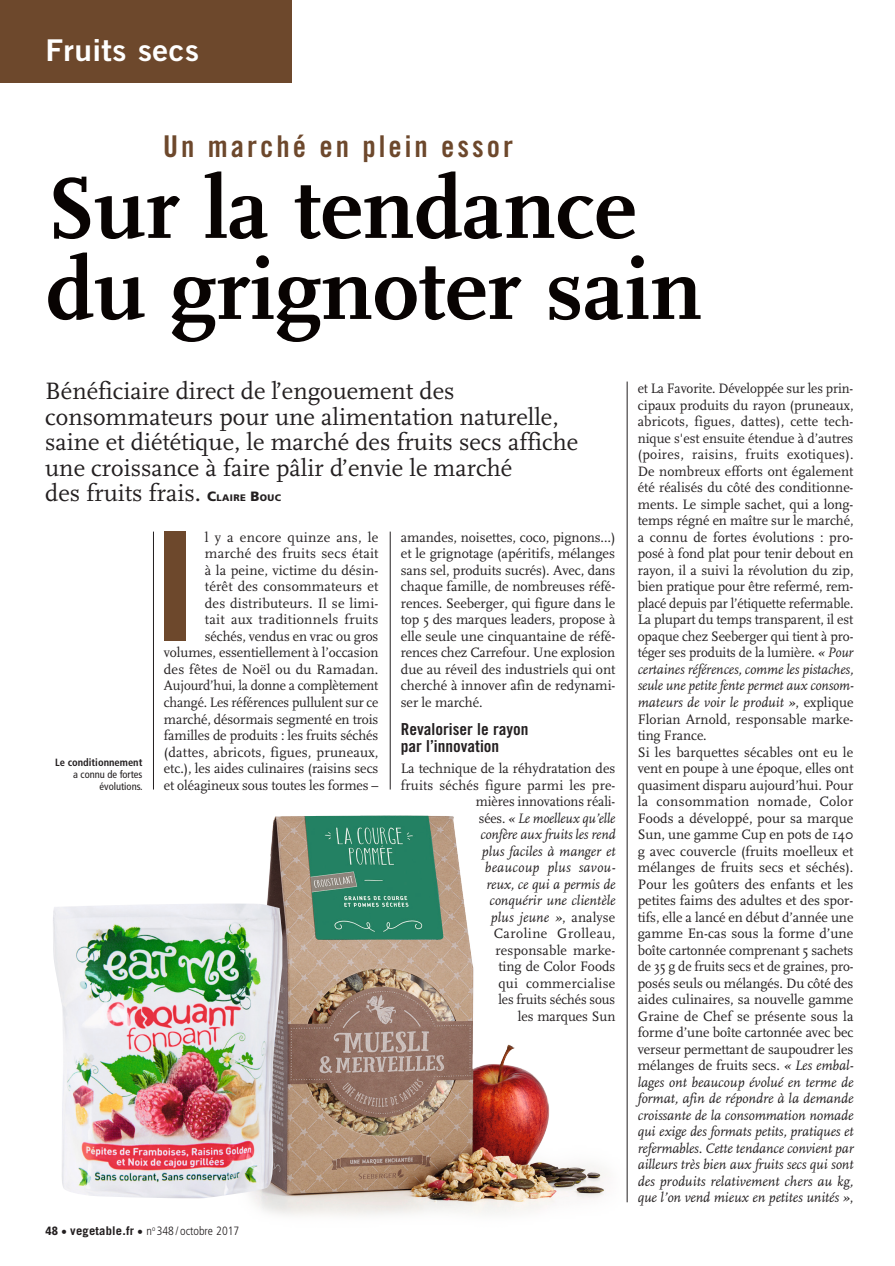
<style>
.page{position:relative;width:895px;height:1266px;background:#fff}
.page>*{position:absolute;margin:0;border:0;box-sizing:border-box;transform-origin:0 0}
.t1{font:700 151.35px "Trade Gothic LT Std";color:#6d482c;scale:1.05 1}
.t2{font:700 90px/81px "Scala";color:#080302}
.t3{font:30px "Trade Gothic LT Std Bd Cn 20";letter-spacing:.1em;color:#6d482c}
.t4{font:30px "Trade Gothic LT Std Bd 2";letter-spacing:.015em;color:#fff;scale:1.05 1}
.t5{font:24.75px/25.5px "Scala";color:#231f20}
.t6{font:16.5px/16.5px "Trade Gothic LT Std Bd Cn 20";color:#231f20;scale:1.05 1}
.t7{font:14.25px/16.5px "Scala";color:#231f20;scale:.95 1}
.t8{font:14.25px/16.5px "Scala";color:#231f20;text-align:right}
.t9{font:300 condensed 12px "Frutiger LT Std";color:#231f20}
.t10{font:condensed 10.5px/12px "Frutiger LT Std";color:#231f20;text-align:right}
.t11{font:700 condensed 10.5px "Frutiger LT Std";color:#231f20}
.s1{font-family:"Frutiger LT Std";font-weight:900;font-size:13.5px}
.s2{font-family:"Frutiger LT Std";font-weight:900;font-size:9.45px}
.s3{font-style:italic}
.s4{font-weight:900}
.s5{font-family:"Trade Gothic LT Std";font-weight:700;font-stretch:normal}
</style>
<div class="page">
<hr style="left:390px;top:531px;width:1px;height:258px;background:#231f20">
<img style="left:252px;top:783px;width:355px;height:433px">
<hr style="left:153px;top:531px;width:1px;height:258px;background:#231f20">
<hr style="left:627px;top:381px;width:1px;height:820px;background:#231f20">
<div style="left:0;top:0;width:292px;height:82px;background:#6d482c"></div>
<img style="left:53px;top:903px;width:229px;height:295px">
<h3 class="t4" style="left:45px;top:32px;width:148px">Fruits secs</h3>
<h3 class="t3" style="left:163px;top:128px;width:351px">Un marché en plein essor</h3>
<h2 class="t2" style="left:46px;top:169px;width:658px">Sur la tendance du grignoter sain</h2>
<h3 class="t5" style="left:45px;top:378px;width:534px">Bénéficiaire direct de l’engouement des consommateurs pour une alimentation naturelle, saine et diététique, le marché des fruits secs affiche une croissance à faire pâlir d’envie le marché<br>des fruits frais. <span class="s1">C</span><span class="s2">LAIRE</span> <span class="s1">B</span><span class="s2">OUC</span></h3>
<p class="t11" style="left:55px;top:755px;width:89px">Le conditionnement</p>
<p class="t10" style="left:73px;top:767px;width:71px">a connu de fortes évolutions.</p>
<p class="t8" style="left:164px;top:529px;width:216px">l y a encore quinze ans, le marché des fruits secs était<br>à la peine, victime du désin-<br>térêt des consommateurs et<br>des distributeurs. Il se limi-<br>tait aux traditionnels fruits séchés, vendus en vrac ou gros volumes, essentiellement à l’occasion des fêtes de Noël ou du Ramadan.<br>Aujourd’hui, la donne a complètement changé. Les références pullulent sur ce marché, désormais segmenté en trois familles de produits : les fruits séchés (dattes, abricots, figues, pruneaux, etc.), les aides culinaires (raisins secs et oléagineux sous toutes les formes –</p>
<h1 class="t1" style="left:153px;top:494px;width:44px">I</h1>
<p class="t8" style="left:401px;top:529px;width:216px;text-align:justify">amandes, noisettes, coco, pignons…) et le grignotage (apéritifs, mélanges sans sel, produits sucrés). Avec, dans chaque famille, de nombreuses réfé&shy;rences. Seeberger, qui figure dans le top 5 des marques leaders, propose à elle seule une cinquantaine de réfé&shy;rences chez Carrefour. Une explosion due au réveil des industriels qui ont cherché à innover afin de redynami&shy;ser le marché.</p>
<p class="t6" style="left:401px;top:721px;width:123px">Revaloriser le rayon par l’innovation</p>
<p class="t8" style="left:401px;top:760px;width:216px">La technique de la réhydratation des fruits séchés figure parmi les pre&shy;mières innovations réali-<br>sées. <span class="s3">« Le moelleux qu’elle<br>confère aux fruits les rend<br>plus faciles à manger et<br>beaucoup plus savou-<br>reux, ce qui a permis de<br>conquérir une clientèle<br>plus jeune »</span>, analyse<br>Caroline Grolleau,<br>responsable marke-<br>ting de Color Foods<br>qui commercialise<br>les fruits séchés sous<br>les marques Sun</p>
<p class="t9" style="left:45px;top:1224px;width:195px"><span class="s4">48</span> • <span class="s5">vegetable.fr</span> • n<sup>o</sup> 348 / octobre 2017</p>
<p class="t7" style="left:638px;top:380px;width:229px">et La Favorite. Développée sur les prin&shy;cipaux produits du rayon (pruneaux, abricots, figues, dattes), cette tech&shy;nique s'est ensuite étendue à d’autres (poires, raisins, fruits exotiques).<br>De nombreux efforts ont également été réalisés du côté des conditionne&shy;ments. Le simple sachet, qui a long&shy;temps régné en maître sur le marché, a connu de fortes évolutions : pro&shy;posé à fond plat pour tenir debout en rayon, il a suivi la révolution du zip, bien pratique pour être refermé, rem&shy;placé depuis par l’étiquette refermable.<br>La plupart du temps transparent, il est opaque chez Seeberger qui tient à pro&shy;téger ses produits de la lumière. <span class="s3">« Pour certaines références, comme les pistaches, seule une petite fente permet aux consom&shy;mateurs de voir le produit »</span>, explique Florian Arnold, responsable marke&shy;ting France.<br>Si les barquettes sécables ont eu le vent en poupe à une époque, elles ont quasiment disparu aujourd’hui. Pour la consommation nomade, Color Foods a développé, pour sa marque Sun, une gamme Cup en pots de 140 g avec couvercle (fruits moelleux et mélanges de fruits secs et séchés).<br>Pour les goûters des enfants et les petites faims des adultes et des spor&shy;tifs, elle a lancé en début d’année une gamme En-cas sous la forme d’une boîte cartonnée comprenant 5 sachets de 35 g de fruits secs et de graines, pro&shy;posés seuls ou mélangés. Du côté des aides culinaires, sa nouvelle gamme Graine de Chef se présente sous la forme d’une boîte cartonnée avec bec verseur permettant de saupoudrer les mélanges de fruits secs. <span class="s3">« Les embal&shy;lages ont beaucoup évolué en terme de format, afin de répondre à la demande croissante de la consommation nomade qui exige des formats petits, pratiques et refermables. Cette tendance convient par ailleurs très bien aux fruits secs qui sont des produits relativement chers au kg, que l’on vend mieux en petites unités »</span>,</p>
</div>
